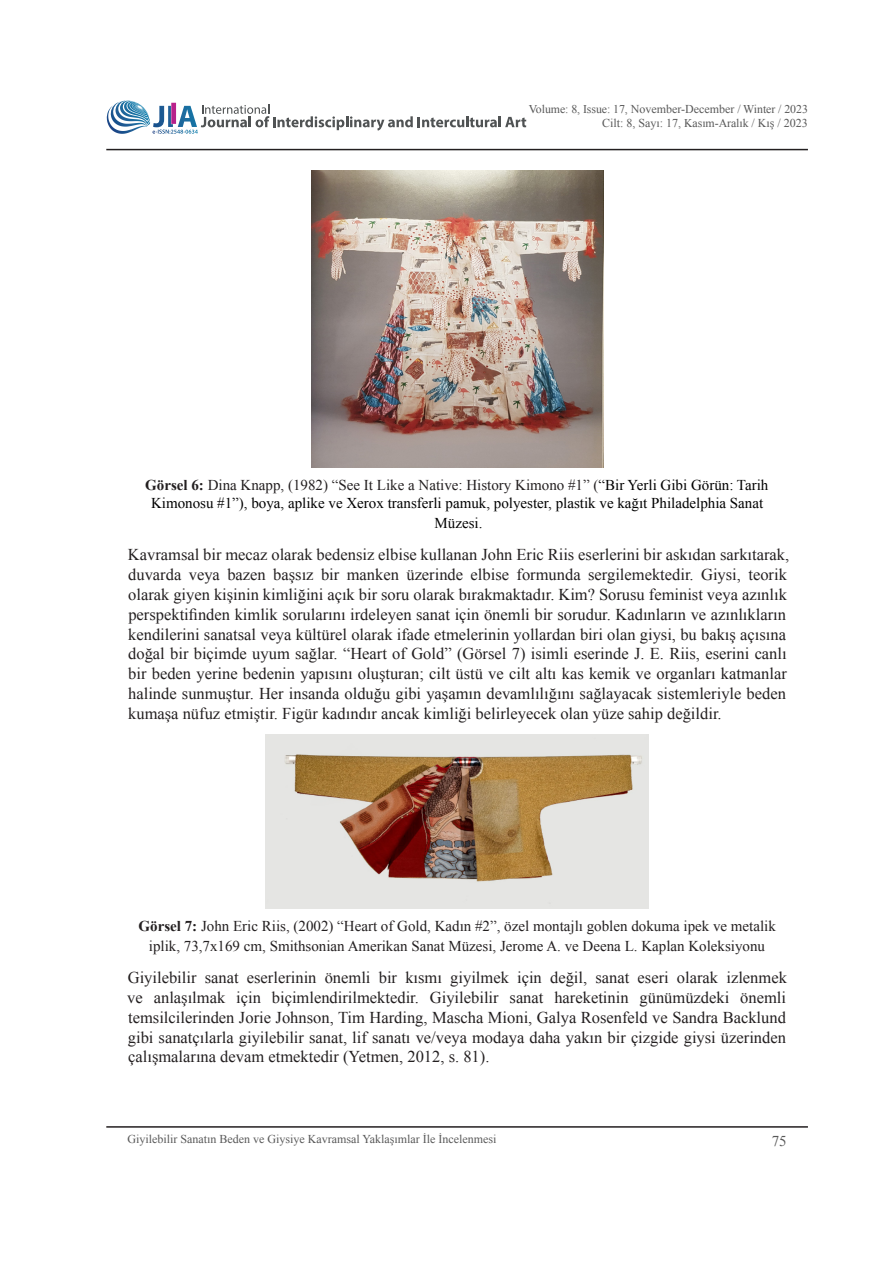
<style>
.page{position:relative;width:893px;height:1263px;background:#fff}
.page>*{position:absolute;margin:0;border:0;box-sizing:border-box;transform-origin:0 0}
.t1{font:16.5px/19.8px "Times New Roman";color:#231f20}
.t2{font:15px/18px "Times New Roman";color:#000;text-align:center}
.şekil_yazısı{font:15px/19.8px "Times New Roman";color:#231f20;text-align:center}
.t3{font:15px "Times New Roman";color:#585858}
.t4{font:12px "Times New Roman";color:#585858}
.t5{font:11.85px "Times New Roman";letter-spacing:-.005em;color:#585858}
.s1{font-size:12px}
.s2{font-size:11.85px}
.s3{font-weight:700;color:#231f20}
.s4{color:#231f20}
.s5{font-weight:700}
</style>
<div class="page">
<hr style="left:106px;top:1126px;width:702px;height:2px;background:#231f20">
<hr style="left:106px;top:149px;width:702px;height:1px;background:#231f20">
<svg style="left:106px;top:100px;width:420px;height:34px"></svg>
<img style="left:311px;top:170px;width:292px;height:298px">
<img style="left:266px;top:735px;width:383px;height:173px">
<p class="t5" style="left:529px;top:101px;width:281px">Volume: 8, Issue: 17, <span class="s1">November-December</span> / Winter / 2023</p>
<p class="t4" style="left:602px;top:115px;width:207px">Cilt: 8, Sayı: 17, <span class="s2">Kasım-Aralık</span> / Kış / 2023</p>
<p class="t2" style="left:145px;top:476px;width:625px"><span class="s3">Görsel 6:</span> <span class="s4">Dina Knapp, (1982) “See It Like a Native: History Kimono #1” (</span>“Bir Yerli Gibi Görün: Tarih<br>Kimonosu #1”), boya, aplike ve Xerox transferli pamuk, polyester, plastik ve kağıt Philadelphia Sanat</p>
<p class="t2" style="left:435px;top:513px;width:49px">Müzesi.</p>
<p class="t1" style="left:128px;top:545px;width:663px">Kavramsal bir mecaz olarak bedensiz elbise kullanan John Eric Riis eserlerini bir askıdan sarkıtarak, duvarda veya bazen başsız bir manken üzerinde elbise formunda sergilemektedir. Giysi, teorik olarak giyen kişinin kimliğini açık bir soru olarak bırakmaktadır. Kim? Sorusu feminist veya azınlık perspektifinden kimlik sorularını irdeleyen sanat için önemli bir sorudur. Kadınların ve azınlıkların kendilerini sanatsal veya kültürel olarak ifade etmelerinin yollardan biri olan giysi, bu bakış açısına doğal bir biçimde uyum sağlar. “Heart of Gold” (Görsel 7) isimli eserinde J. E. Riis, eserini canlı bir beden yerine bedenin yapısını oluşturan; cilt üstü ve cilt altı kas kemik ve organları katmanlar halinde sunmuştur. Her insanda olduğu gibi yaşamın devamlılığını sağlayacak sistemleriyle beden kumaşa nüfuz etmiştir. Figür kadındır ancak kimliği belirleyecek olan yüze sahip değildir.</p>
<p class="şekil_yazısı" style="left:139px;top:916px;width:639px"><span class="s5">Görsel 7:</span> John Eric Riis, (2002) “Heart of Gold, Kadın #2”, özel montajlı goblen dokuma ipek ve metalik iplik, 73,7x169 cm, Smithsonian Amerikan Sanat Müzesi, Jerome A. ve Deena L. Kaplan Koleksiyonu</p>
<p class="t1" style="left:127px;top:967px;width:661px;text-align:justify">Giyilebilir sanat eserlerinin önemli bir kısmı giyilmek için değil, sanat eseri olarak izlenmek ve anlaşılmak için biçimlendirilmektedir. Giyilebilir sanat hareketinin günümüzdeki önemli temsilcilerinden Jorie Johnson, Tim Harding, Mascha Mioni, Galya Rosenfeld ve Sandra Backlund gibi sanatçılarla giyilebilir sanat, lif sanatı ve/veya modaya daha yakın bir çizgide giysi üzerinden çalışmalarına devam etmektedir (Yetmen, 2012, s. 81).</p>
<p class="t4" style="left:128px;top:1131px;width:370px">Giyilebilir Sanatın Beden ve Giysiye Kavramsal Yaklaşımlar İle İncelenmesi</p>
<p class="t3" style="left:772px;top:1130px;width:16px">75</p>
</div>
